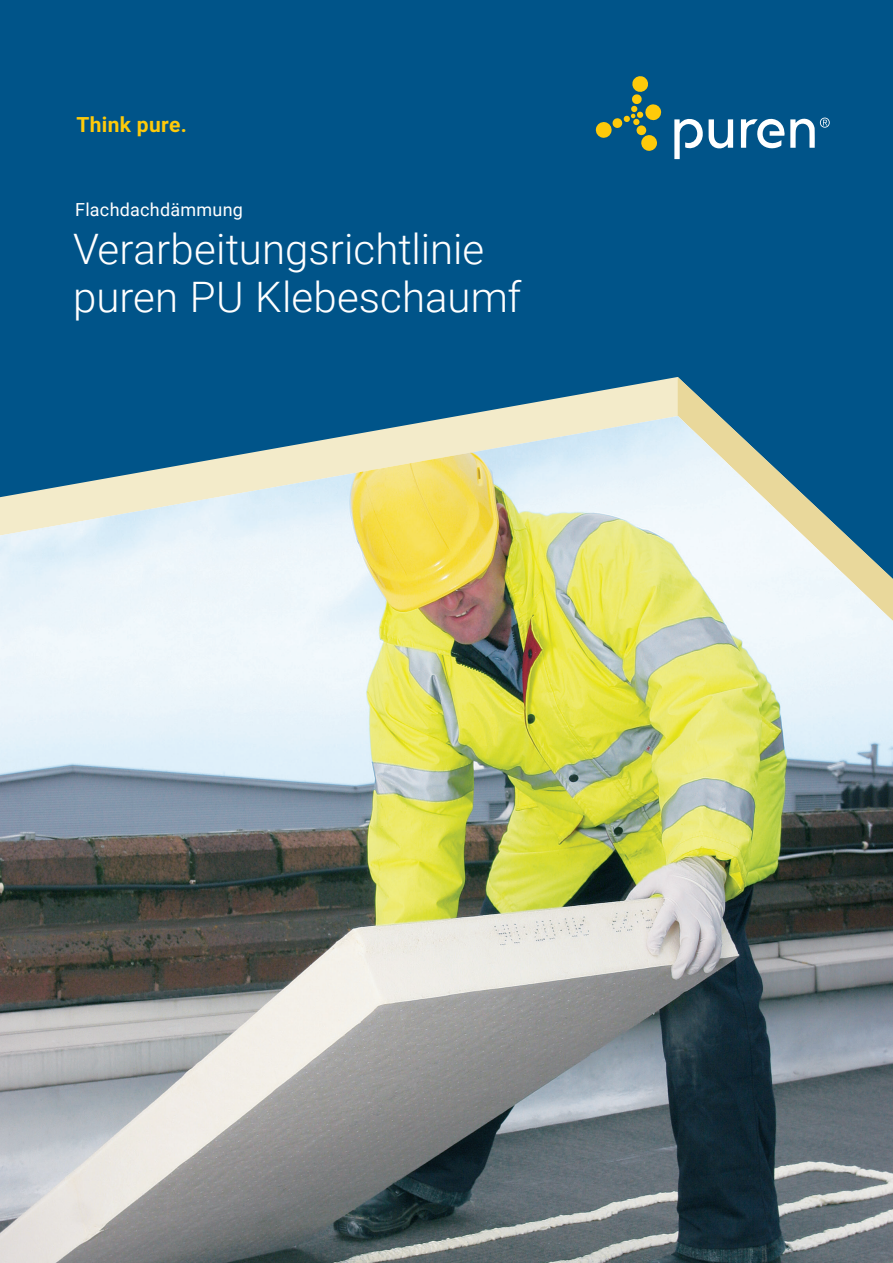
<style>
.page{position:relative;width:893px;height:1263px;background:#005489}
.page>*{position:absolute;margin:0;border:0;box-sizing:border-box;transform-origin:0 0}
.t1{font:300 42px/48px "Roboto";color:#fff}
.think_pure{font:700 21px "Roboto";letter-spacing:.015em;color:#feca0a}
.t2{font:18px "Roboto";letter-spacing:.015em;color:#fff}
</style>
<div class="page">
<svg style="left:709px;top:119px;width:24px;height:30px"></svg>
<svg style="left:674px;top:118px;width:29px;height:41px"></svg>
<svg style="left:596px;top:76px;width:66px;height:75px"></svg>
<svg style="left:741px;top:117px;width:89px;height:32px"></svg>
<svg style="left:458px;top:377px;width:220px;height:39px"></svg>
<svg style="left:678px;top:377px;width:42px;height:39px"></svg>
<img style="left:0;top:416px;width:893px;height:847px">
<p class="think_pure" style="left:77px;top:110px;width:112px">Think pure.</p>
<p class="t2" style="left:75px;top:197px;width:169px">Flachdachdämmung</p>
<p class="t1" style="left:73px;top:223px;width:450px">Verarbeitungsrichtlinie puren PU Klebeschaumf</p>
</div>
